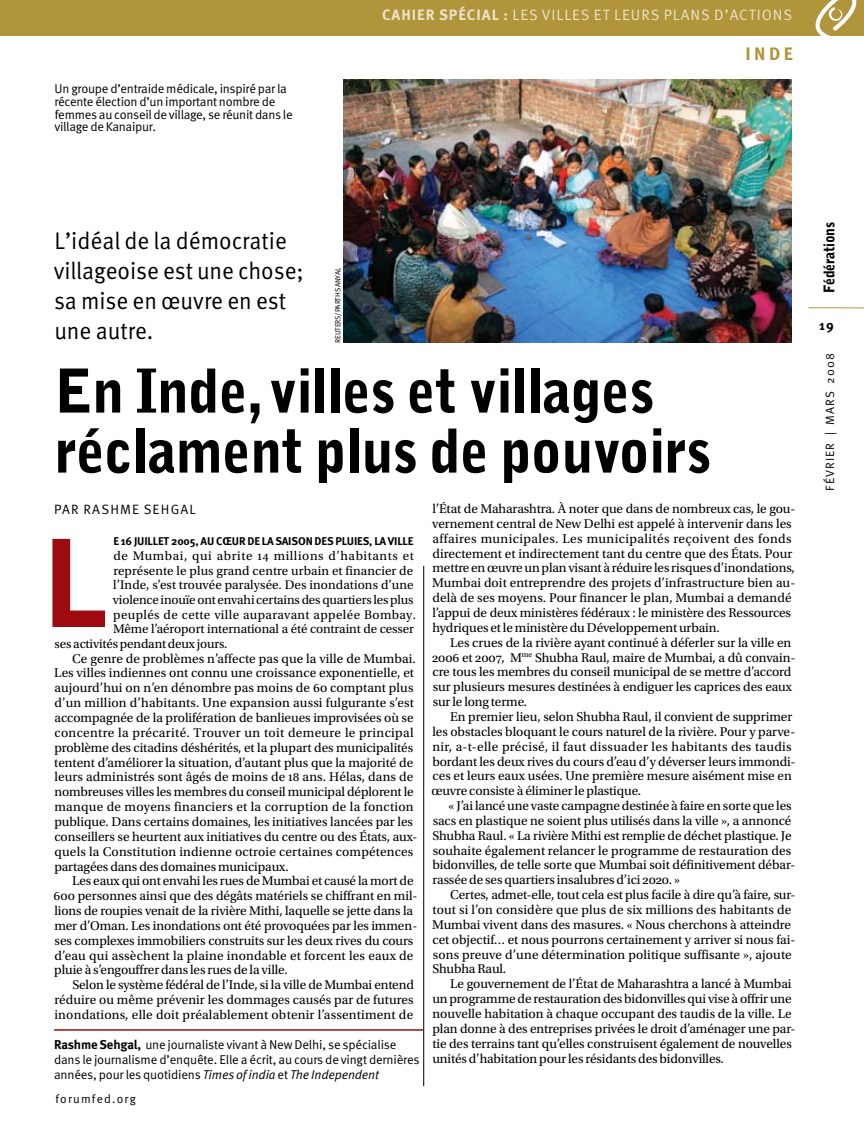
<style>
.page{position:relative;width:864px;height:1134px;background:#fff}
.page>*{position:absolute;margin:0;border:0;box-sizing:border-box;transform-origin:0 0}
.t1{font:900 120px "Bell Gothic Std";color:#9d0a0f;scale:.9 1}
.t2{font:900 60px/60px "Bell Gothic Std";letter-spacing:-.01em;color:#000;scale:.95 1}
.t3{font:24px/30px "Meta OT";color:#000;scale:.95 1}
.t4{font:700 18px "Meta OT";color:#b1953a}
.t5{font:15px "Meta OT";letter-spacing:.065em;color:#eee3cb}
.t6{font:700 15px "Meta OT";letter-spacing:.065em;color:#eee3cb}
.t7{font:900 14.7px "Bell Gothic Std";letter-spacing:-.015em;color:#000;scale:.95 1}
.t8{font:13.5px "Meta OT";letter-spacing:.09em;color:#000}
.t9{font:700 13.5px "Meta OT";color:#000}
.t10{font:13.35px/14.9px "Utopia Std";letter-spacing:-.005em;color:#000}
.t11{font:13.2px "Utopia Std";letter-spacing:.005em;color:#000}
.t12{font:13.2px "Utopia Std";letter-spacing:.03em;color:#000}
.t13{font:13.2px "Utopia Std";letter-spacing:.045em;color:#000}
.t14{font:12.75px/12.8px "Meta OT";letter-spacing:-.02em;color:#000}
.t15{font:12px "Meta OT";letter-spacing:.09em;color:#000}
.t16{font:700 11.25px "Meta OT";letter-spacing:-.01em;color:#000}
.t17{font:7.5px "Meta OT";letter-spacing:-.04em;color:#000}
.s1{font-weight:400}
.s2{font-weight:700}
.s3{font-style:italic}
</style>
<div class="page">
<div style="left:0;top:0;width:864px;height:36px;background:#b1953a"></div>
<hr style="left:809px;top:307px;width:55px;height:1px;background:#b1953a">
<hr style="left:423px;top:566px;width:1px;height:520px;background:#000">
<hr style="left:54px;top:1029px;width:369px;height:2px;background:#9d0a0f">
<img style="left:344px;top:79px;width:447px;height:264px">
<svg style="left:815px;top:0;width:42px;height:36px"></svg>
<p class="t14" style="left:54px;top:82px;width:240px">U n groupe d’entraide médicale, inspiré par la récente élection d’un important nombre de femmes au conseil de village, se réunit dans le village de Kanaipur.</p>
<p class="t6" style="left:382px;top:6px;width:169px">CAHIER SPÉCIAL : <span class="s1">les vill</span></p>
<p class="t5" style="left:572px;top:6px;width:220px">es et leurs plans d’acti ons</p>
<h3 class="t4" style="left:746px;top:43px;width:47px">INDE</h3>
<h3 class="t3" style="left:54px;top:226px;width:265px">L’idéal de la démocratie villageoise est une chose; sa mise en œuvre en est une autre.</h3>
<p class="t17" style="left:333px;top:343px;width:77px;rotate:-90deg">REUTERS/Parth Sanyal</p>
<h2 class="t2" style="left:55px;top:362px;width:693px">En Inde, villes et villages réclament plus de pouvoirs</h2>
<p class="t8" style="left:54px;top:501px;width:108px">PAR RASHME SEHG</p>
<p class="t8" style="left:181px;top:501px;width:17px">AL</p>
<p class="t16" style="left:113px;top:534px;width:302px">E 16 JUILLET 2005, AU CŒUR DE LA SAISON DES PLUIES, LA VILLE</p>
<p class="t13" style="left:113px;top:549px;width:302px">de Mumbai, qui abrite 14 millions d’habitants et</p>
<p class="t11" style="left:113px;top:563px;width:301px">représente le plus grand centre urbain et financier de</p>
<p class="t11" style="left:113px;top:578px;width:302px">l’Inde, s’est trouvée paralysée. Des inondations d’une</p>
<p class="t11" style="left:113px;top:592px;width:302px">violence inouïe ont envahi certains des quartiers les plus</p>
<p class="t12" style="left:113px;top:607px;width:304px">peuplés de cette ville auparavant appelée Bombay.</p>
<p class="t11" style="left:113px;top:622px;width:302px">Même l’aéroport international a été contraint de cesser</p>
<p class="t11" style="left:54px;top:636px;width:174px">ses activités pendant deux jours.</p>
<p class="t10" style="left:54px;top:651px;width:365px;text-indent:18px">Ce genre de problèmes n’affecte pas que la ville de Mumbai.<br>Les villes indiennes ont connu une croissance exponentielle, et aujourd’hui on n’en dénombre pas moins de 60 comptant plus d’un million d’habitants. Une expansion aussi fulgurante s’est accompagnée de la prolifération de banlieues improvisées où se concentre la précarité. Trouver un toit demeure le principal problème des citadins déshérités, et la plupart des municipalités tentent d’améliorer la situation, d’autant plus que la majorité de leurs administrés sont âgés de moins de 18 ans. Hélas, dans de nombreuses villes les membres du conseil municipal déplorent le manque de moyens financiers et la corruption de la fonction publique. Dans certains domaines, les initiatives lancées par les conseillers se heurtent aux initiatives du centre ou des États, aux&shy;quels la Constitution indienne octroie certaines compétences partagées dans des domaines municipaux.</p>
<p class="t10" style="left:54px;top:874px;width:365px;text-indent:19px">Les eaux qui ont envahi les rues de Mumbai et causé la mort de 600 personnes ainsi que des dégâts matériels se chiffrant en mil&shy;lions de roupies venait de la rivière Mithi, laquelle se jette dans la mer d’Oman. Les inondations ont été provoquées par les immen&shy;ses complexes immobiliers construits sur les deux rives du cours d’eau qui assèchent la plaine inondable et forcent les eaux de pluie à s’engouffrer dans les rues de la ville.</p>
<p class="t10" style="left:54px;top:978px;width:361px;text-align:justify;text-indent:18px">Selon le système fédéral de l’Inde, si la ville de Mumbai entend réduire ou même prévenir les dommages causés par de futures inondations, elle doit préalablement obtenir l’assentiment de</p>
<h1 class="t1" style="left:44px;top:514px;width:75px">L</h1>
<p class="t14" style="left:54px;top:1037px;width:367px;line-height:15px"><span class="s2">RASHME SEHGAL,</span> une journaliste vivant à N ew Delhi, se spécialise dans le journalisme d’enquête. Elle a écrit, au cours de vingt dernières années, pour les quotidiens <span class="s3">Times of india</span> et <span class="s3">The Independent</span></p>
<p class="t15" style="left:56px;top:1091px;width:82px">forumfed.org</p>
<p class="t10" style="left:432px;top:502px;width:365px">l’État de Maharashtra. À noter que dans de nombreux cas, le gou&shy;vernement central de New Delhi est appelé à intervenir dans les affaires municipales. Les municipalités reçoivent des fonds directement et indirectement tant du centre que des États. Pour mettre en œuvre un plan visant à réduire les risques d’inondations, Mumbai doit entreprendre des projets d’infrastructure bien au&shy;delà de ses moyens. Pour financer le plan, Mumbai a demandé l’appui de deux ministères fédéraux : le ministère des Ressources hydriques et le ministère du Développement urbain.</p>
<p class="t10" style="left:432px;top:635px;width:365px;text-indent:18px">Les crues de la rivière ayant continué à déferler sur la ville en 2006 et 2007, M<sup>me</sup> Shubha Raul, maire de Mumbai, a dû convain&shy;cre tous les membres du conseil municipal de se mettre d’accord sur plusieurs mesures destinées à endiguer les caprices des eaux sur le long terme.</p>
<p class="t10" style="left:432px;top:709px;width:365px;text-indent:19px">En premier lieu, selon Shubha Raul, il convient de supprimer les obstacles bloquant le cours naturel de la rivière. Pour y parve&shy;nir, a-t-elle précisé, il faut dissuader les habitants des taudis bordant les deux rives du cours d’eau d’y déverser leurs immondi&shy;ces et leurs eaux usées. Une première mesure aisément mise en œuvre consiste à éliminer le plastique.</p>
<p class="t10" style="left:432px;top:799px;width:364px;text-indent:16px">« J’ai lancé une vaste campagne destinée à faire en sorte que les sacs en plastique ne soient plus utilisés dans la ville », a annoncé Shubha Raul. « La rivière Mithi est remplie de déchet plastique. Je souhaite également relancer le programme de restauration des bidonvilles, de telle sorte que Mumbai soit définitivement débar&shy;rassée de ses quartiers insalubres d’ici 2020. »</p>
<p class="t10" style="left:432px;top:888px;width:365px;text-indent:18px">Certes, admet-elle, tout cela est plus facile à dire qu’à faire, sur&shy;tout si l’on considère que plus de six millions des habitants de Mumbai vivent dans des masures. « Nous cherchons à atteindre cet objectif… et nous pourrons certainement y arriver si nous fai&shy;sons preuve d’une détermination politique suffisante », ajoute Shubha Raul.</p>
<p class="t10" style="left:432px;top:977px;width:365px;text-indent:18px">Le gouvernement de l’État de Maharashtra a lancé à Mumbai un programme de restauration des bidonvilles qui vise à offrir une nouvelle habitation à chaque occupant des taudis de la ville. Le plan donne à des entreprises privées le droit d’aménager une par&shy;tie des terrains tant qu’elles construisent également de nouvelles unités d’habitation pour les résidants des bidonvilles.</p>
<p class="t7" style="left:821px;top:293px;width:76px;rotate:-90deg">Fédérations</p>
<p class="t9" style="left:819px;top:317px;width:16px">19</p>
<p class="t15" style="left:823px;top:491px;width:139px;rotate:-90deg">FÉVRIER | MARS 2008</p>
</div>
